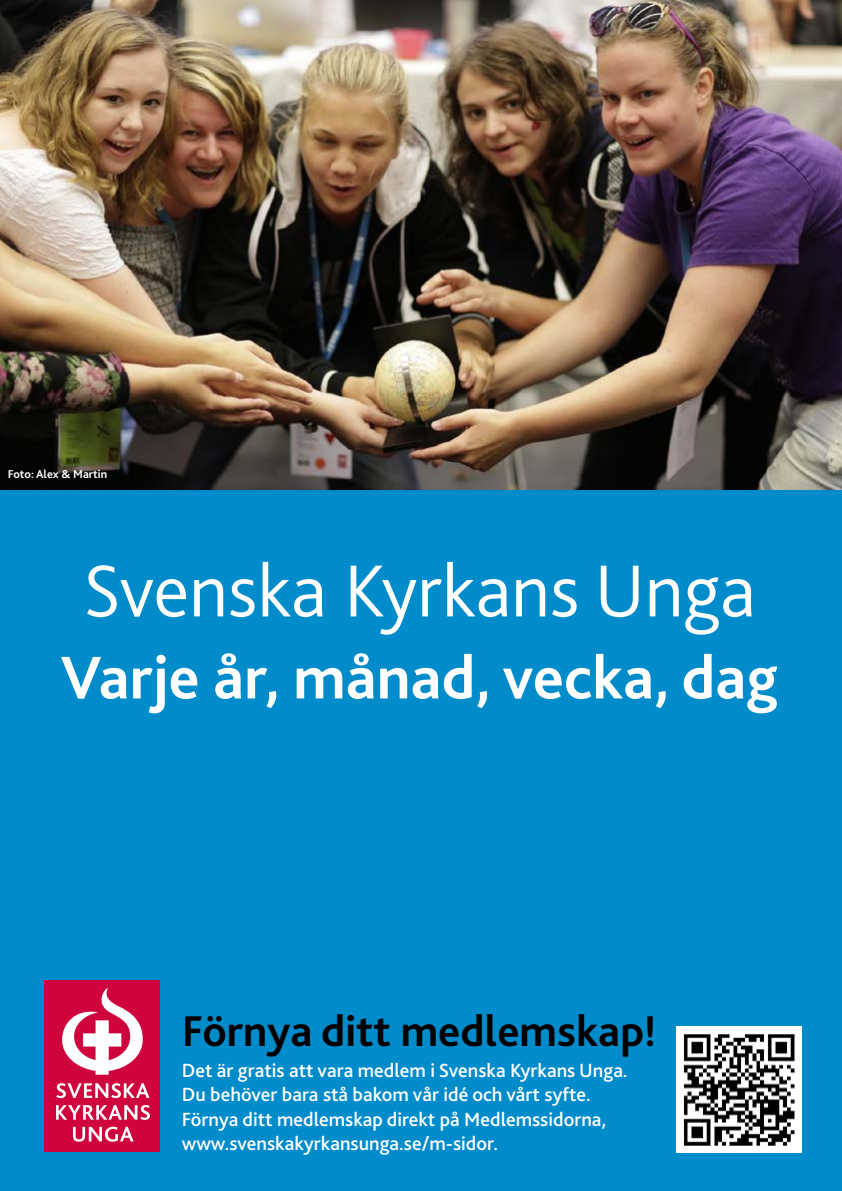
<style>
.page{position:relative;width:842px;height:1191px;background:#008bcb}
.page>*{position:absolute;margin:0;border:0;box-sizing:border-box;transform-origin:0 0}
.t1{font:300 77px "Bliss 2";color:#fff}
.t2{font:700 63px "Bliss 2";color:#fff}
.t3{font:700 45px "Bliss 2";color:#000}
.t4{font:500 20px/24.4px "Bliss 2";color:#fff}
.t5{font:700 12px "Bliss 2";color:#fff}
</style>
<div class="page">
<div style="left:45px;top:980px;width:115px;height:172px;background:#d0043c"></div>
<svg style="left:56px;top:1083px;width:93px;height:15px"></svg>
<svg style="left:56px;top:1105px;width:94px;height:14px"></svg>
<svg style="left:73px;top:1126px;width:61px;height:15px"></svg>
<svg style="left:62px;top:988px;width:81px;height:86px"></svg>
<img style="left:676px;top:1026px;width:125px;height:126px">
<img style="left:0;top:0;width:842px;height:489px">
<p class="t5" style="left:8px;top:466px;width:101px">Foto: Alex &amp; Martin</p>
<h1 class="t1" style="left:83px;top:543px;width:674px">Svenska Kyrkans Unga</h1>
<h2 class="t2" style="left:61px;top:638px;width:719px">Varje år, månad, vecka, dag</h2>
<h3 class="t3" style="left:182px;top:1003px;width:476px">Förnya ditt medlemskap!</h3>
<p class="t4" style="left:182px;top:1057px;width:447px">Det är gratis att vara medlem i Svenska Kyrkans Unga.<br>Du behöver bara stå bakom vår idé och vårt syfte.<br>Förnya ditt medlemskap direkt på Medlemssidorna, www.svenskakyrkansunga.se/m-sidor.</p>
</div>
